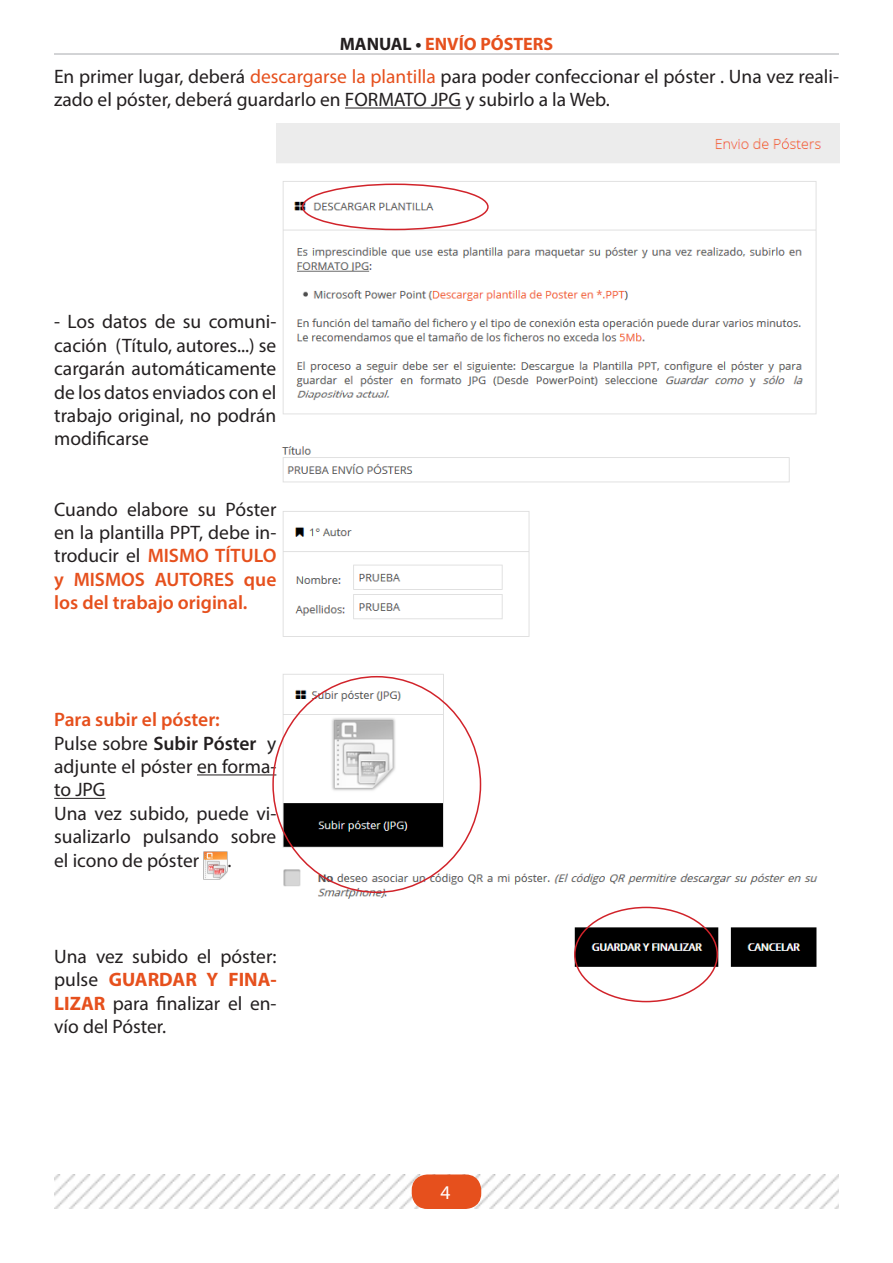
<style>
.page{position:relative;width:893px;height:1263px;background:#fff}
.page>*{position:absolute;margin:0;border:0;box-sizing:border-box;transform-origin:0 0}
.Texto{font:19.5px/23.4px "Myriad Pro";color:#231f20;text-align:justify}
.Texto-2{font:600 19.5px "Myriad Pro";color:#e6501d}
.t1{font:19.5px "Myriad Pro";color:#fff}
.t2{font:700 18px "Myriad Pro";color:#e6501d}
.s1{color:#231f20}
.s2{color:#e6501d}
.s3{font-weight:600;color:#e6501d}
.s4{font-weight:600}
.s5{font-weight:700;color:#e6501d}
</style>
<div class="page">
<img style="left:54px;top:1174px;width:785px;height:35px">
<div style="left:412px;top:1175px;width:68px;height:33px;background:#e6501d;border-radius:15px"></div>
<div style="left:412px;top:1174px;width:69px;height:35px;border:2px solid #e6501d;border-radius:15px"></div>
<hr style="left:54px;top:54px;width:785px;height:1px;background:#a8a9ad">
<img style="left:276px;top:123px;width:564px;height:863px">
<hr style="left:197px;top:774px;width:79px;height:1px;background:#231f20">
<hr style="left:54px;top:798px;width:52px;height:1px;background:#231f20">
<img style="left:203px;top:852px;width:24px;height:27px">
<hr style="left:345px;top:108px;width:116px;height:1px;background:#231f20">
<div style="left:302px;top:184px;width:187px;height:46px;border:2px solid #d1232a;border-radius:50%"></div>
<div style="left:574px;top:907px;width:144px;height:95px;border:2px solid #d1232a;border-radius:50%"></div>
<p class="t2" style="left:340px;top:32px;width:215px"><span class="s1">MANUAL •</span> ENVÍO PÓSTERS</p>
<p class="Texto" style="left:54px;top:64px;width:786px">En primer lugar, deberá <span class="s2">descargarse la plantilla</span> para poder confeccionar el póster . Una vez reali&shy;zado el póster, deberá guardarlo en FORMATO JPG y subirlo a la Web.</p>
<p class="Texto" style="left:54px;top:310px;width:224px">- Los datos de su comuni&shy;cación (Título, autores...) se cargarán automáticamente de los datos enviados con el trabajo original, no podrán modificarse</p>
<p class="Texto" style="left:54px;top:497px;width:224px">Cuando elabore su Póster en la plantilla PPT, debe in&shy;troducir el <span class="s3">MISMO TÍTULO y MISMOS AUTORES que los del trabajo original.</span></p>
<p class="Texto-2" style="left:54px;top:707px;width:167px">Para subir el póster:</p>
<p class="Texto" style="left:54px;top:731px;width:224px">Pulse sobre <span class="s4">Subir Póster</span> y adjunte el póster en forma&shy;to JPG</p>
<p class="Texto" style="left:54px;top:801px;width:224px">Una vez subido, puede vi&shy;sualizarlo pulsando sobre el icono de póster</p>
<p class="Texto" style="left:227px;top:848px;width:6px">.</p>
<p class="Texto" style="left:54px;top:944px;width:224px">Una vez subido el póster: pulse <span class="s5">GUARDAR Y FINA-LIZAR</span> para finalizar el en&shy;vío del Póster.</p>
<p class="t1" style="left:440px;top:1180px;width:12px">4</p>
</div>
